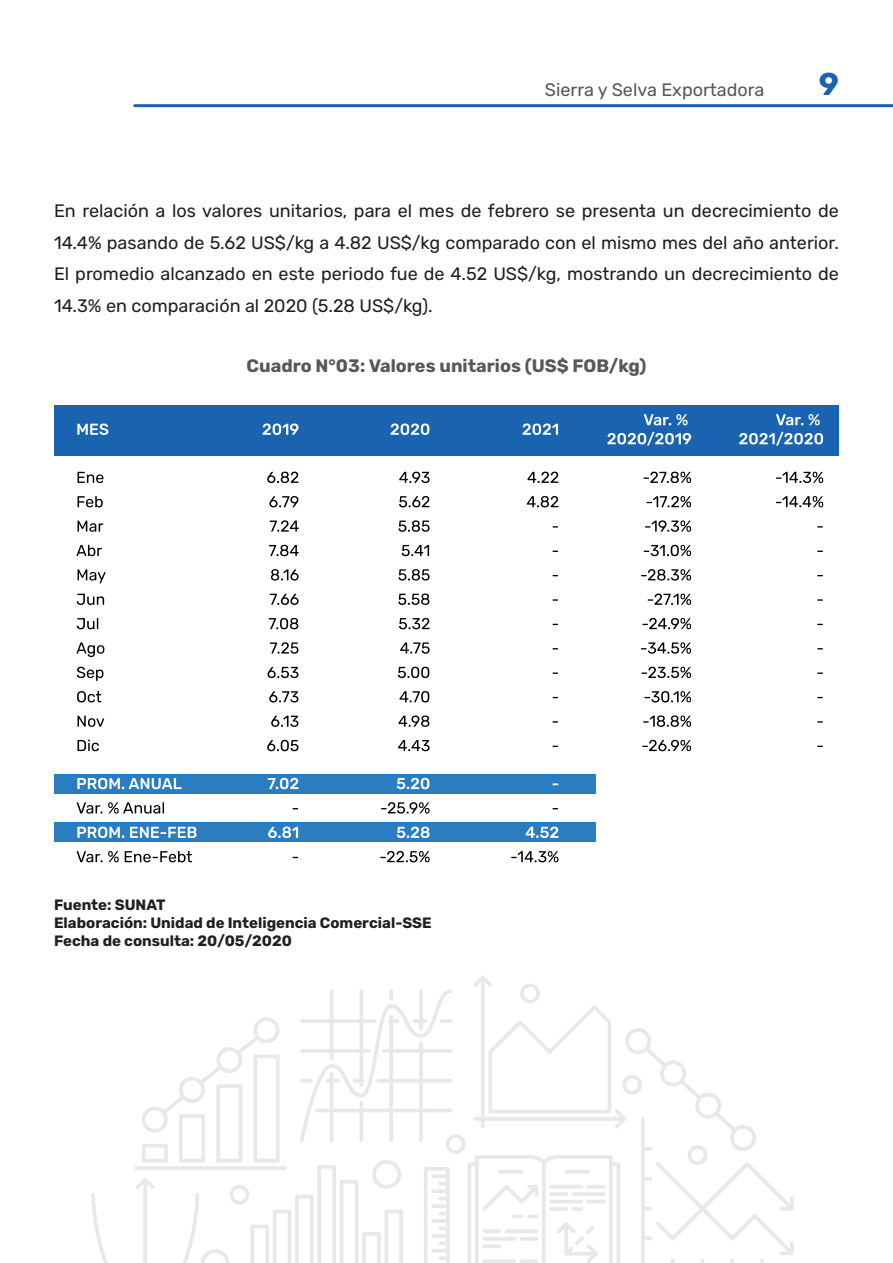
<style>
.page{position:relative;width:893px;height:1263px;background:#fff}
.page>*{position:absolute;margin:0;border:0;box-sizing:border-box;transform-origin:0 0}
.t1{font:700 31.5px "Rubik";color:#1a63b0}
.t2{font:18px/31.5px "Rubik";color:#231f20;text-align:justify}
.t3{font:700 18px "Rubik";color:#57585a}
.t4{font:18px "Rubik";color:#57585a}
.t5{font:700 15px/18px "Rubik";color:#231f20}
</style>
<div class="page">
<hr style="left:135px;top:104px;width:758px;height:3px;background:#1a63b0">
<svg style="left:91px;top:976px;width:703px;height:287px"></svg>
<div style="left:54px;top:405px;width:785px;height:50px;background:#1a63b0"></div>
<div style="left:54px;top:774px;width:541px;height:19px;background:#2a7dc1"></div>
<div style="left:54px;top:822px;width:541px;height:20px;background:#2a7dc1"></div>
<svg style="left:78px;top:472px;width:25px;height:11px"></svg>
<svg style="left:78px;top:496px;width:25px;height:11px"></svg>
<svg style="left:78px;top:520px;width:25px;height:12px"></svg>
<svg style="left:76px;top:545px;width:26px;height:11px"></svg>
<svg style="left:78px;top:569px;width:28px;height:14px"></svg>
<svg style="left:77px;top:594px;width:27px;height:11px"></svg>
<svg style="left:77px;top:618px;width:21px;height:11px"></svg>
<svg style="left:76px;top:642px;width:28px;height:15px"></svg>
<svg style="left:77px;top:667px;width:26px;height:14px"></svg>
<svg style="left:77px;top:691px;width:24px;height:11px"></svg>
<svg style="left:78px;top:716px;width:26px;height:11px"></svg>
<svg style="left:78px;top:740px;width:21px;height:11px"></svg>
<svg style="left:77px;top:778px;width:104px;height:11px"></svg>
<svg style="left:77px;top:802px;width:25px;height:12px"></svg>
<svg style="left:108px;top:802px;width:56px;height:12px"></svg>
<svg style="left:77px;top:827px;width:47px;height:11px"></svg>
<svg style="left:130px;top:827px;width:67px;height:11px"></svg>
<svg style="left:77px;top:851px;width:25px;height:11px"></svg>
<svg style="left:108px;top:851px;width:11px;height:11px"></svg>
<svg style="left:125px;top:851px;width:67px;height:11px"></svg>
<svg style="left:267px;top:472px;width:31px;height:11px"></svg>
<svg style="left:269px;top:496px;width:29px;height:11px"></svg>
<svg style="left:270px;top:520px;width:29px;height:12px"></svg>
<svg style="left:269px;top:545px;width:30px;height:11px"></svg>
<svg style="left:271px;top:569px;width:28px;height:11px"></svg>
<svg style="left:270px;top:594px;width:29px;height:11px"></svg>
<svg style="left:269px;top:618px;width:29px;height:11px"></svg>
<svg style="left:270px;top:642px;width:28px;height:12px"></svg>
<svg style="left:267px;top:667px;width:31px;height:11px"></svg>
<svg style="left:269px;top:691px;width:29px;height:11px"></svg>
<svg style="left:271px;top:716px;width:27px;height:11px"></svg>
<svg style="left:267px;top:740px;width:31px;height:11px"></svg>
<svg style="left:268px;top:778px;width:30px;height:11px"></svg>
<svg style="left:268px;top:827px;width:30px;height:11px"></svg>
<svg style="left:399px;top:472px;width:31px;height:11px"></svg>
<svg style="left:399px;top:496px;width:30px;height:11px"></svg>
<svg style="left:398px;top:520px;width:32px;height:12px"></svg>
<svg style="left:402px;top:545px;width:27px;height:11px"></svg>
<svg style="left:398px;top:569px;width:32px;height:11px"></svg>
<svg style="left:398px;top:593px;width:31px;height:12px"></svg>
<svg style="left:399px;top:618px;width:30px;height:11px"></svg>
<svg style="left:400px;top:642px;width:30px;height:12px"></svg>
<svg style="left:398px;top:667px;width:31px;height:11px"></svg>
<svg style="left:399px;top:691px;width:30px;height:11px"></svg>
<svg style="left:398px;top:715px;width:31px;height:12px"></svg>
<svg style="left:398px;top:740px;width:32px;height:11px"></svg>
<svg style="left:397px;top:778px;width:32px;height:11px"></svg>
<svg style="left:381px;top:802px;width:49px;height:12px"></svg>
<svg style="left:397px;top:826px;width:32px;height:12px"></svg>
<svg style="left:380px;top:851px;width:50px;height:11px"></svg>
<svg style="left:527px;top:472px;width:31px;height:11px"></svg>
<svg style="left:527px;top:496px;width:31px;height:11px"></svg>
<svg style="left:526px;top:826px;width:32px;height:12px"></svg>
<svg style="left:511px;top:851px;width:47px;height:11px"></svg>
<svg style="left:643px;top:472px;width:48px;height:11px"></svg>
<svg style="left:647px;top:496px;width:44px;height:11px"></svg>
<svg style="left:645px;top:520px;width:46px;height:12px"></svg>
<svg style="left:644px;top:545px;width:47px;height:11px"></svg>
<svg style="left:641px;top:569px;width:50px;height:11px"></svg>
<svg style="left:648px;top:593px;width:43px;height:12px"></svg>
<svg style="left:642px;top:618px;width:49px;height:11px"></svg>
<svg style="left:641px;top:642px;width:50px;height:12px"></svg>
<svg style="left:642px;top:667px;width:49px;height:11px"></svg>
<svg style="left:644px;top:691px;width:47px;height:11px"></svg>
<svg style="left:643px;top:715px;width:48px;height:12px"></svg>
<svg style="left:642px;top:740px;width:49px;height:11px"></svg>
<svg style="left:776px;top:472px;width:47px;height:11px"></svg>
<svg style="left:776px;top:496px;width:47px;height:11px"></svg>
<svg style="left:817px;top:599px;width:6px;height:2px"></svg>
<svg style="left:817px;top:672px;width:6px;height:2px"></svg>
<svg style="left:817px;top:721px;width:6px;height:2px"></svg>
<svg style="left:77px;top:423px;width:31px;height:12px"></svg>
<svg style="left:263px;top:423px;width:36px;height:12px"></svg>
<svg style="left:391px;top:423px;width:38px;height:12px"></svg>
<svg style="left:523px;top:423px;width:35px;height:12px"></svg>
<svg style="left:644px;top:414px;width:43px;height:11px"></svg>
<svg style="left:607px;top:432px;width:84px;height:14px"></svg>
<svg style="left:776px;top:414px;width:27px;height:11px"></svg>
<svg style="left:809px;top:414px;width:11px;height:11px"></svg>
<svg style="left:739px;top:432px;width:84px;height:14px"></svg>
<p class="t4" style="left:545px;top:79px;width:221px">Sierra y Selva Exportadora</p>
<h1 class="t1" style="left:819px;top:67px;width:22px">9</h1>
<p class="t2" style="left:54px;top:196px;width:786px">En relación a los valores unitarios, para el mes de febrero se presenta un decrecimiento de 14.4% pasando de 5.62 US$/kg a 4.82 US$/kg comparado con el mismo mes del año anterior.<br>El promedio alcanzado en este periodo fue de 4.52 US$/kg, mostrando un decrecimiento de 14.3% en comparación al 2020 (5.28 US$/kg).</p>
<p class="t3" style="left:247px;top:356px;width:401px">Cuadro N°03: Valores unitarios (US$ FOB/kg)</p>
<p class="t5" style="left:54px;top:897px;width:379px">Fuente: SUNAT<br>Elaboración: Unidad de Inteligencia Comercial-SSE<br>Fecha de consulta: 20/05/2020</p>
</div>
